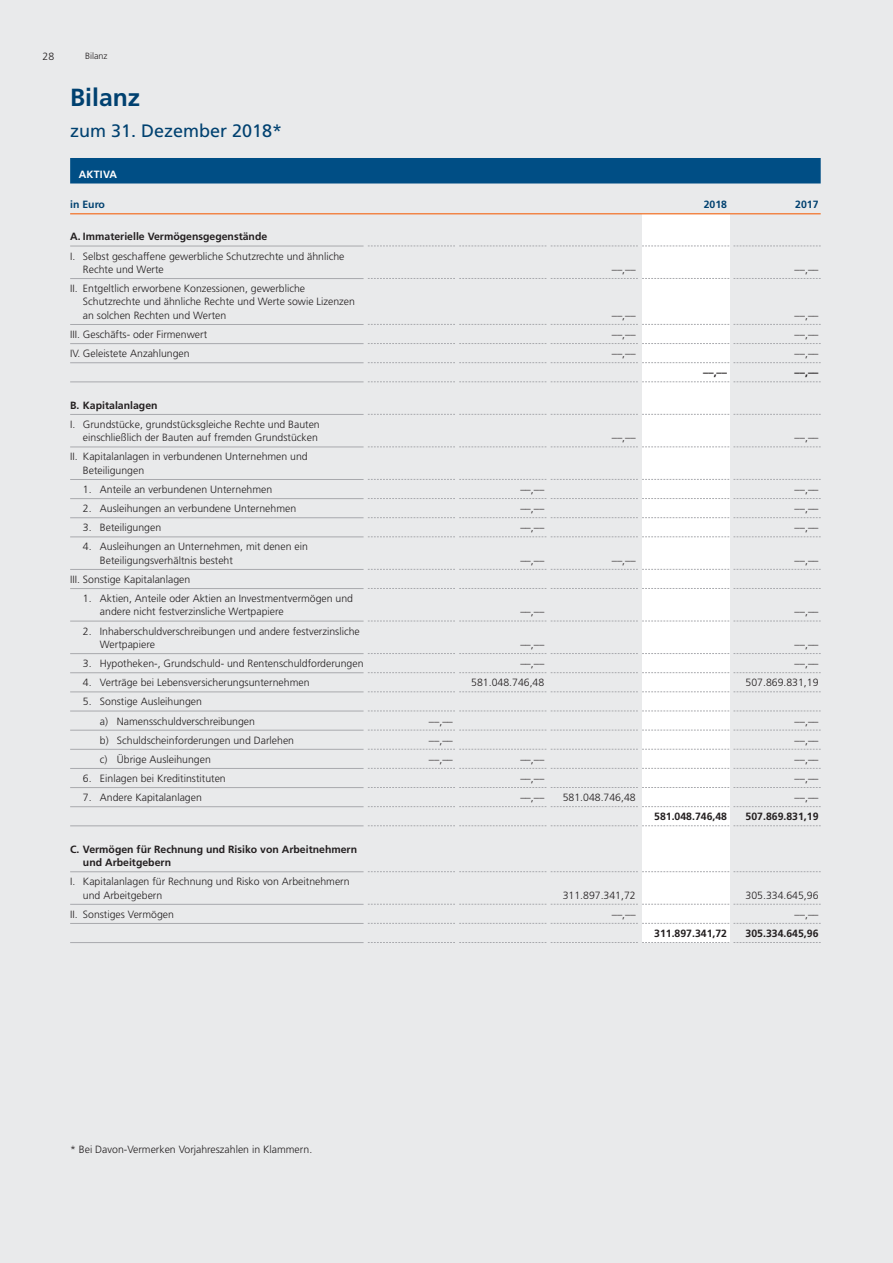
<style>
.page{position:relative;width:893px;height:1263px;background:#e9eaeb}
.page>*{position:absolute;margin:0;border:0;box-sizing:border-box;transform-origin:0 0}
.t1{font:700 24.75px "Frutiger LT";color:#004170}
.t2{font:18px "Frutiger LT";color:#004170}
.t3{font:300 10.5px/13.4px "Frutiger LT";color:#231f20}
.t4{font:700 10.5px/13.4px "Frutiger LT";color:#231f20}
.t5{font:700 10.5px "Frutiger LT";color:#004170}
.t6{font:700 10.5px "Frutiger LT";letter-spacing:.025em;color:#fff}
.t7{font:300 9px "Frutiger LT";color:#231f20}
</style>
<div class="page">
<div style="left:642px;top:214px;width:87px;height:728px;background:#fff"></div>
<hr style="left:70px;top:213px;width:751px;height:1px;background:#f36e21">
<hr style="left:70px;top:246px;width:294px;height:1px;background:#a8a9ad">
<hr style="left:70px;top:278px;width:294px;height:1px;background:#a8a9ad">
<hr style="left:70px;top:324px;width:294px;height:1px;background:#a8a9ad">
<hr style="left:70px;top:343px;width:294px;height:1px;background:#a8a9ad">
<hr style="left:70px;top:362px;width:294px;height:1px;background:#a8a9ad">
<hr style="left:70px;top:382px;width:294px;height:1px;background:#a8a9ad">
<hr style="left:70px;top:414px;width:294px;height:1px;background:#a8a9ad">
<hr style="left:70px;top:447px;width:294px;height:1px;background:#a8a9ad">
<hr style="left:70px;top:479px;width:294px;height:1px;background:#a8a9ad">
<hr style="left:70px;top:498px;width:294px;height:1px;background:#a8a9ad">
<hr style="left:70px;top:517px;width:294px;height:1px;background:#a8a9ad">
<hr style="left:70px;top:537px;width:294px;height:1px;background:#a8a9ad">
<hr style="left:70px;top:569px;width:294px;height:1px;background:#a8a9ad">
<hr style="left:70px;top:588px;width:294px;height:1px;background:#a8a9ad">
<hr style="left:70px;top:621px;width:294px;height:1px;background:#a8a9ad">
<hr style="left:70px;top:653px;width:294px;height:1px;background:#a8a9ad">
<hr style="left:70px;top:672px;width:294px;height:1px;background:#a8a9ad">
<hr style="left:70px;top:692px;width:294px;height:1px;background:#a8a9ad">
<hr style="left:70px;top:711px;width:294px;height:1px;background:#a8a9ad">
<hr style="left:70px;top:730px;width:294px;height:1px;background:#a8a9ad">
<hr style="left:70px;top:749px;width:294px;height:1px;background:#a8a9ad">
<hr style="left:70px;top:768px;width:294px;height:1px;background:#a8a9ad">
<hr style="left:70px;top:787px;width:294px;height:1px;background:#a8a9ad">
<hr style="left:70px;top:806px;width:294px;height:1px;background:#a8a9ad">
<hr style="left:70px;top:825px;width:294px;height:1px;background:#a8a9ad">
<hr style="left:70px;top:871px;width:294px;height:1px;background:#a8a9ad">
<hr style="left:70px;top:904px;width:294px;height:1px;background:#a8a9ad">
<hr style="left:70px;top:923px;width:294px;height:1px;background:#a8a9ad">
<hr style="left:70px;top:942px;width:294px;height:1px;background:#a8a9ad">
<div style="left:70px;top:158px;width:751px;height:25px;background:#004e85"></div>
<svg style="left:368px;top:246px;width:453px;height:1px"></svg>
<svg style="left:368px;top:278px;width:453px;height:1px"></svg>
<svg style="left:368px;top:324px;width:453px;height:1px"></svg>
<svg style="left:368px;top:343px;width:453px;height:1px"></svg>
<svg style="left:368px;top:362px;width:453px;height:1px"></svg>
<svg style="left:368px;top:381px;width:453px;height:1px"></svg>
<svg style="left:368px;top:414px;width:453px;height:1px"></svg>
<svg style="left:368px;top:447px;width:453px;height:1px"></svg>
<svg style="left:368px;top:479px;width:453px;height:1px"></svg>
<svg style="left:368px;top:498px;width:453px;height:1px"></svg>
<svg style="left:368px;top:517px;width:453px;height:1px"></svg>
<svg style="left:368px;top:536px;width:453px;height:1px"></svg>
<svg style="left:368px;top:569px;width:453px;height:1px"></svg>
<svg style="left:368px;top:588px;width:453px;height:1px"></svg>
<svg style="left:368px;top:621px;width:453px;height:1px"></svg>
<svg style="left:368px;top:653px;width:453px;height:1px"></svg>
<svg style="left:368px;top:672px;width:453px;height:1px"></svg>
<svg style="left:368px;top:691px;width:453px;height:1px"></svg>
<svg style="left:368px;top:711px;width:453px;height:1px"></svg>
<svg style="left:368px;top:730px;width:453px;height:1px"></svg>
<svg style="left:368px;top:749px;width:453px;height:1px"></svg>
<svg style="left:368px;top:768px;width:453px;height:1px"></svg>
<svg style="left:368px;top:787px;width:453px;height:1px"></svg>
<svg style="left:368px;top:806px;width:453px;height:1px"></svg>
<svg style="left:368px;top:825px;width:453px;height:1px"></svg>
<svg style="left:368px;top:923px;width:453px;height:1px"></svg>
<svg style="left:368px;top:904px;width:453px;height:1px"></svg>
<svg style="left:368px;top:871px;width:453px;height:1px"></svg>
<svg style="left:368px;top:942px;width:453px;height:1px"></svg>
<p class="t3" style="left:43px;top:51px;width:13px">28</p>
<p class="t7" style="left:85px;top:53px;width:24px">Bilanz</p>
<p class="t1" style="left:70px;top:87px;width:72px">Bilanz</p>
<p class="t2" style="left:70px;top:124px;width:214px">zum 31. Dezember 2018*</p>
<p class="t6" style="left:79px;top:171px;width:40px">AKTIVA</p>
<p class="t5" style="left:70px;top:200px;width:36px">in Euro</p>
<p class="t5" style="left:704px;top:200px;width:25px">2018</p>
<p class="t5" style="left:795px;top:200px;width:25px">2017</p>
<p class="t4" style="left:70px;top:231px;width:199px">A. Immaterielle Vermögensgegenstände</p>
<p class="t3" style="left:83px;top:250px;width:263px;text-indent:-13px">I. Selbst geschaffene gewerbliche Schutzrechte und ähnliche<br>Rechte und Werte</p>
<p class="t3" style="left:612px;top:263px;width:25px">––,––</p>
<p class="t3" style="left:795px;top:263px;width:25px">––,––</p>
<p class="t3" style="left:83px;top:283px;width:274px;text-indent:-13px">II. Entgeltlich erworbene Konzessionen, gewerbliche<br>Schutzrechte und ähnliche Rechte und Werte sowie Lizenzen an solchen Rechten und Werten</p>
<p class="t3" style="left:612px;top:309px;width:25px">––,––</p>
<p class="t3" style="left:795px;top:309px;width:25px">––,––</p>
<p class="t3" style="left:70px;top:328px;width:138px">III. Geschäfts- oder Firmenwert</p>
<p class="t3" style="left:612px;top:328px;width:25px">––,––</p>
<p class="t3" style="left:795px;top:328px;width:25px">––,––</p>
<p class="t3" style="left:70px;top:348px;width:121px">IV. Geleistete Anzahlungen</p>
<p class="t3" style="left:612px;top:348px;width:25px">––,––</p>
<p class="t3" style="left:795px;top:348px;width:25px">––,––</p>
<p class="t4" style="left:703px;top:367px;width:25px">––,––</p>
<p class="t4" style="left:795px;top:367px;width:25px">––,––</p>
<p class="t4" style="left:70px;top:399px;width:89px">B. Kapitalanlagen</p>
<p class="t3" style="left:70px;top:418px;width:251px;text-align:right">I. Grundstücke, grundstücksgleiche Rechte und Bauten einschließlich der Bauten auf fremden Grundstücken</p>
<p class="t3" style="left:612px;top:432px;width:25px">––,––</p>
<p class="t3" style="left:795px;top:432px;width:25px">––,––</p>
<p class="t3" style="left:83px;top:451px;width:226px;text-indent:-13px">II. Kapitalanlagen in verbundenen Unternehmen und<br>Beteiligungen</p>
<p class="t3" style="left:83px;top:483px;width:191px">1. Anteile an verbundenen Unternehmen</p>
<p class="t3" style="left:520px;top:483px;width:25px">––,––</p>
<p class="t3" style="left:795px;top:483px;width:25px">––,––</p>
<p class="t3" style="left:83px;top:503px;width:215px">2. Ausleihungen an verbundene Unternehmen</p>
<p class="t3" style="left:520px;top:503px;width:25px">––,––</p>
<p class="t3" style="left:795px;top:503px;width:25px">––,––</p>
<p class="t3" style="left:83px;top:522px;width:80px">3. Beteiligungen</p>
<p class="t3" style="left:520px;top:522px;width:25px">––,––</p>
<p class="t3" style="left:795px;top:522px;width:25px">––,––</p>
<p class="t3" style="left:100px;top:541px;width:209px;text-indent:-17px">4. Ausleihungen an Unternehmen, mit denen ein<br>Beteiligungsverhältnis besteht</p>
<p class="t3" style="left:520px;top:554px;width:25px">––,––</p>
<p class="t3" style="left:612px;top:554px;width:25px">––,––</p>
<p class="t3" style="left:795px;top:554px;width:25px">––,––</p>
<p class="t3" style="left:70px;top:573px;width:122px">III. Sonstige Kapitalanlagen</p>
<p class="t3" style="left:100px;top:593px;width:255px;text-indent:-17px">1. Aktien, Anteile oder Aktien an Investmentvermögen und andere nicht festverzinsliche Wertpapiere</p>
<p class="t3" style="left:100px;top:625px;width:261px;text-indent:-17px">2. Inhaberschuldverschreibungen und andere festverzinsliche<br>Wertpapiere</p>
<p class="t3" style="left:520px;top:606px;width:25px">––,––</p>
<p class="t3" style="left:795px;top:606px;width:25px">––,––</p>
<p class="t3" style="left:520px;top:638px;width:25px">––,––</p>
<p class="t3" style="left:795px;top:638px;width:25px">––,––</p>
<p class="t3" style="left:83px;top:658px;width:282px">3. Hypotheken-, Grundschuld- und Rentenschuldforderungen</p>
<p class="t3" style="left:520px;top:658px;width:25px">––,––</p>
<p class="t3" style="left:795px;top:658px;width:25px">––,––</p>
<p class="t3" style="left:83px;top:677px;width:228px">4. Verträge bei Lebensversicherungsunternehmen</p>
<p class="t3" style="left:471px;top:677px;width:74px">581.048.746,48</p>
<p class="t3" style="left:746px;top:677px;width:74px">507.869.831,19</p>
<p class="t3" style="left:83px;top:696px;width:121px">5. Sonstige Ausleihungen</p>
<p class="t3" style="left:100px;top:715px;width:157px">a) Namensschuldverschreibungen</p>
<p class="t3" style="left:429px;top:715px;width:25px">––,––</p>
<p class="t3" style="left:795px;top:715px;width:25px">––,––</p>
<p class="t3" style="left:100px;top:734px;width:196px">b) Schuldscheinforderungen und Darlehen</p>
<p class="t3" style="left:429px;top:734px;width:25px">––,––</p>
<p class="t3" style="left:795px;top:734px;width:25px">––,––</p>
<p class="t3" style="left:100px;top:753px;width:112px">c) Übrige Ausleihungen</p>
<p class="t3" style="left:429px;top:753px;width:25px">––,––</p>
<p class="t3" style="left:520px;top:753px;width:25px">––,––</p>
<p class="t3" style="left:795px;top:753px;width:25px">––,––</p>
<p class="t3" style="left:83px;top:772px;width:144px">6. Einlagen bei Kreditinstituten</p>
<p class="t3" style="left:520px;top:772px;width:25px">––,––</p>
<p class="t3" style="left:795px;top:772px;width:25px">––,––</p>
<p class="t3" style="left:83px;top:792px;width:120px">7. Andere Kapitalanlagen</p>
<p class="t3" style="left:520px;top:792px;width:25px">––,––</p>
<p class="t3" style="left:563px;top:792px;width:74px">581.048.746,48</p>
<p class="t3" style="left:795px;top:792px;width:25px">––,––</p>
<p class="t4" style="left:654px;top:811px;width:74px">581.048.746,48</p>
<p class="t4" style="left:746px;top:811px;width:74px">507.869.831,19</p>
<p class="t4" style="left:83px;top:843px;width:276px;text-indent:-13px">C. Vermögen für Rechnung und Risiko von Arbeitnehmern und Arbeitgebern</p>
<p class="t3" style="left:83px;top:876px;width:268px;text-indent:-13px">I. Kapitalanlagen für Rechnung und Risko von Arbeitnehmern und Arbeitgebern</p>
<p class="t3" style="left:563px;top:889px;width:74px">311.897.341,72</p>
<p class="t3" style="left:746px;top:889px;width:74px">305.334.645,96</p>
<p class="t3" style="left:70px;top:908px;width:105px">II. Sonstiges Vermögen</p>
<p class="t3" style="left:612px;top:908px;width:25px">––,––</p>
<p class="t3" style="left:795px;top:908px;width:25px">––,––</p>
<p class="t4" style="left:654px;top:927px;width:74px">311.897.341,72</p>
<p class="t4" style="left:746px;top:927px;width:74px">305.334.645,96</p>
<p class="t3" style="left:70px;top:1143px;width:244px">* Bei Davon-Vermerken Vorjahreszahlen in Klammern.</p>
</div>
